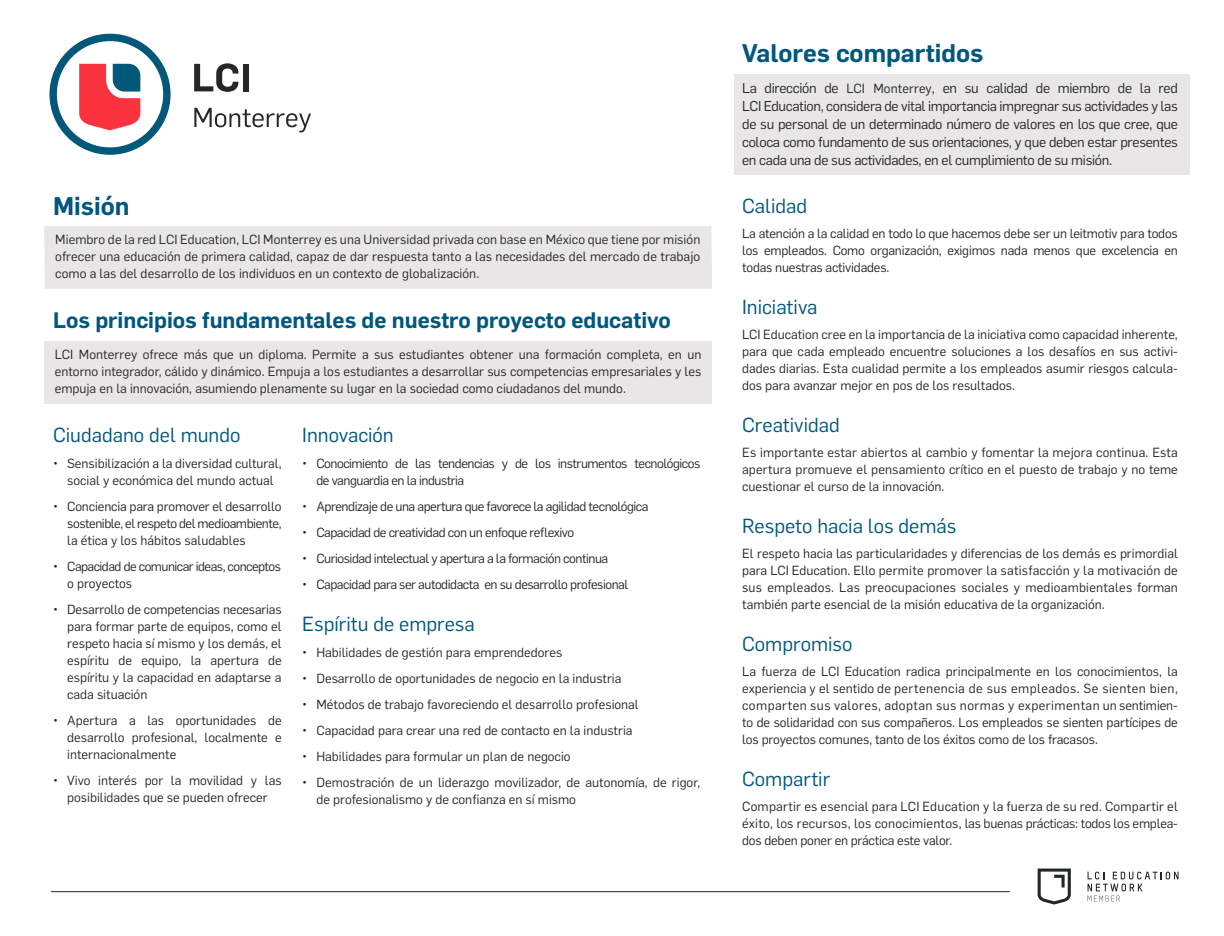
<style>
.page{position:relative;width:1224px;height:936px;background:#fff}
.page>*{position:absolute;margin:0;border:0;box-sizing:border-box;transform-origin:0 0}
.t1{font:600 25px "Flama";color:#00577d}
.t2{font:600 22px "Flama";color:#00577d}
.t3{font:20px "Flama";color:#00577d}
.t4{font:14px/18px "Flama";letter-spacing:-.025em;color:#242729;text-align:justify}
.t5{font:13px/17px "Flama";color:#242729;text-align:justify}
.t6{font:13px/17px "Flama";letter-spacing:-.035em;color:#242729}
.t7{font:13px/17px "Flama";letter-spacing:-.04em;color:#242729}
.s1{font-size:13px}
</style>
<div class="page">
<div style="left:45px;top:341px;width:667px;height:63px;background:#e9e6e7"></div>
<div style="left:44px;top:226px;width:668px;height:63px;background:#e9e6e7"></div>
<div style="left:735px;top:74px;width:455px;height:101px;background:#e9e6e7"></div>
<svg style="left:1038px;top:869px;width:33px;height:36px"></svg>
<svg style="left:1088px;top:872px;width:91px;height:29px"></svg>
<hr style="left:51px;top:891px;width:959px;height:1px;background:#242729">
<svg style="left:194px;top:63px;width:44px;height:29px"></svg>
<div style="left:243px;top:64px;width:6px;height:27px;background:#242627"></div>
<svg style="left:194px;top:108px;width:117px;height:24px"></svg>
<svg style="left:49px;top:34px;width:122px;height:121px"></svg>
<h1 class="t1" style="left:53px;top:188px;width:78px">Misión</h1>
<p class="t5" style="left:55px;top:230px;width:647px">Miembro de la red LCI Education, LCI Monterrey es una Universidad privada con base en México que tiene por misión ofrecer una educación de primera calidad, capaz de dar respuesta tanto a las necesidades del mercado de trabajo como a las del desarrollo de los individuos en un contexto de globalización.</p>
<h2 class="t2" style="left:53px;top:304px;width:619px">Los principios fundamentales de nuestro proyecto educativo</h2>
<p class="t5" style="left:55px;top:345px;width:648px">LCI Monterrey ofrece más que un diploma. Permite a sus estudiantes obtener una formación completa, en un entorno integrador, cálido y dinámico. Empuja a los estudiantes a desarrollar sus competencias empresariales y les empuja en la innovación, asumiendo plenamente su lugar en la sociedad como ciudadanos del mundo.</p>
<h3 class="t3" style="left:53px;top:421px;width:189px">Ciudadano del mundo</h3>
<p class="t5" style="left:53px;top:454px;width:230px;text-align:center">• Sensibilización a la diversidad cultural, social y económica del mundo actual</p>
<p class="t5" style="left:67px;top:497px;width:216px;text-indent:-14px">• Conciencia para promover el desarrollo sostenible, el respeto del medioambiente, la ética y los hábitos saludables</p>
<p class="t7" style="left:67px;top:557px;width:215px;text-indent:-14px">• Capacidad de comunicar ideas, conceptos o proyectos</p>
<p class="t5" style="left:67px;top:600px;width:216px;text-indent:-14px">• Desarrollo de competencias necesarias para formar parte de equipos, como el respeto hacia sí mismo y los demás, el espíritu de equipo, la apertura de espíritu y la capacidad en adaptarse a cada situación</p>
<p class="t5" style="left:67px;top:711px;width:216px;text-indent:-14px">• Apertura a las oportunidades de desarrollo profesional, localmente e internacionalmente</p>
<p class="t5" style="left:53px;top:771px;width:230px;text-align:center">• Vivo interés por la movilidad y las posibilidades que se pueden ofrecer</p>
<h3 class="t3" style="left:302px;top:421px;width:93px">Innovación</h3>
<p class="t6" style="left:316px;top:454px;width:385px;text-indent:-14px">• Conocimiento de las tendencias y de los instrumentos tecnológicos de vanguardia en la industria</p>
<p class="t6" style="left:302px;top:497px;width:348px">• Aprendizaje de una apertura que favorece la agilidad tecnológica</p>
<p class="t6" style="left:302px;top:523px;width:273px">• Capacidad de creatividad con un enfoque reflexivo</p>
<p class="t6" style="left:302px;top:549px;width:307px">• Curiosidad intelectual y apertura a la formación continua</p>
<p class="t6" style="left:302px;top:575px;width:327px">• Capacidad para ser autodidacta en su desarrollo profesional</p>
<h3 class="t3" style="left:302px;top:610px;width:174px">Espíritu de empresa</h3>
<p class="t5" style="left:302px;top:643px;width:262px">• Habilidades de gestión para emprendedores</p>
<p class="t5" style="left:302px;top:669px;width:321px">• Desarrollo de oportunidades de negocio en la industria</p>
<p class="t5" style="left:302px;top:695px;width:338px">• Métodos de trabajo favoreciendo el desarrollo profesional</p>
<p class="t5" style="left:302px;top:721px;width:332px">• Capacidad para crear una red de contacto en la industria</p>
<p class="t5" style="left:302px;top:747px;width:270px">• Habilidades para formular un plan de negocio</p>
<p class="t5" style="left:316px;top:773px;width:385px;text-indent:-14px">• Demostración de un liderazgo movilizador, de autonomía, de rigor, de profesionalismo y de confianza en sí mismo</p>
<h1 class="t1" style="left:742px;top:35px;width:243px">Valores compartidos</h1>
<p class="t4" style="left:742px;top:78px;width:437px">La dirección de <span class="s1">LCI Monterrey</span>, en su calidad de miembro de la red LCI Education, considera de vital importancia impregnar sus actividades y las de su personal de un determinado número de valores en los que cree, que coloca como fundamento de sus orientaciones, y que deben estar presentes en cada una de sus actividades, en el cumplimiento de su misión.</p>
<h3 class="t3" style="left:742px;top:192px;width:67px">Calidad</h3>
<p class="t5" style="left:742px;top:224px;width:437px">La atención a la calidad en todo lo que hacemos debe ser un leitmotiv para todos los empleados. Como organización, exigimos nada menos que excelencia en todas nuestras actividades.</p>
<h3 class="t3" style="left:742px;top:293px;width:77px">Iniciativa</h3>
<p class="t5" style="left:742px;top:325px;width:437px">LCI Education cree en la importancia de la iniciativa como capacidad inherente, para que cada empleado encuentre soluciones a los desafíos en sus activi&shy;dades diarias. Esta cualidad permite a los empleados asumir riesgos calcula&shy;dos para avanzar mejor en pos de los resultados.</p>
<h3 class="t3" style="left:742px;top:411px;width:99px">Creatividad</h3>
<p class="t5" style="left:742px;top:443px;width:437px">Es importante estar abiertos al cambio y fomentar la mejora continua. Esta apertura promueve el pensamiento crítico en el puesto de trabajo y no teme cuestionar el curso de la innovación.</p>
<h3 class="t3" style="left:742px;top:512px;width:216px">Respeto hacia los demás</h3>
<p class="t5" style="left:742px;top:544px;width:437px">El respeto hacia las particularidades y diferencias de los demás es primordial para LCI Education. Ello permite promover la satisfacción y la motivación de sus empleados. Las preocupaciones sociales y medioambientales forman también parte esencial de la misión educativa de la organización.</p>
<h3 class="t3" style="left:742px;top:630px;width:112px">Compromiso</h3>
<p class="t5" style="left:742px;top:662px;width:437px">La fuerza de LCI Education radica principalmente en los conocimientos, la experiencia y el sentido de pertenencia de sus empleados. Se sienten bien, comparten sus valores, adoptan sus normas y experimentan un sentimien&shy;to de solidaridad con sus compañeros. Los empleados se sienten partícipes de los proyectos comunes, tanto de los éxitos como de los fracasos.</p>
<h3 class="t3" style="left:742px;top:765px;width:90px">Compartir</h3>
<p class="t5" style="left:742px;top:797px;width:437px">Compartir es esencial para LCI Education y la fuerza de su red. Compartir el éxito, los recursos, los conocimientos, las buenas prácticas: todos los emplea&shy;dos deben poner en práctica este valor.</p>
</div>
